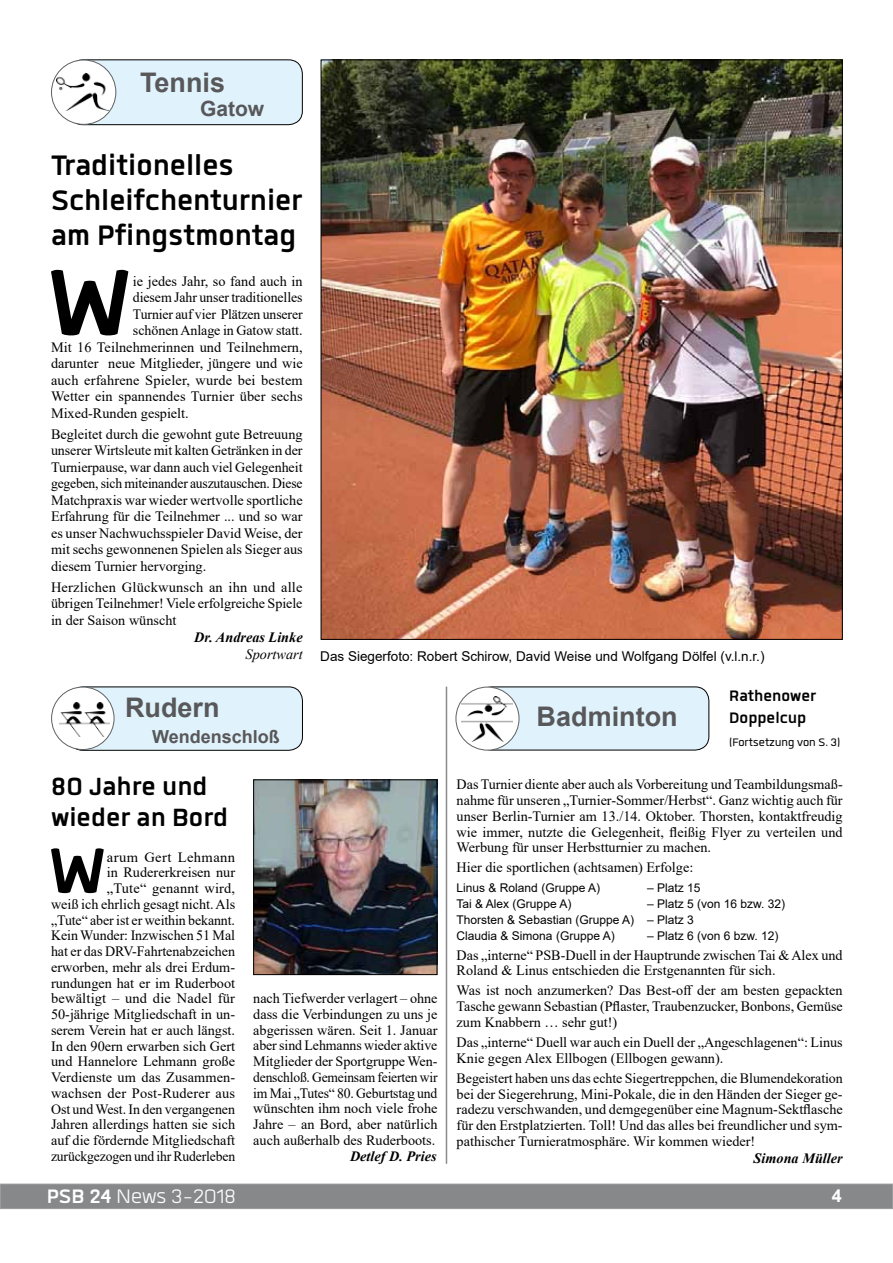
<style>
.page{position:relative;width:893px;height:1263px;background:#fff}
.page>*{position:absolute;margin:0;border:0;box-sizing:border-box;transform-origin:0 0}
.t1{font:700 131.1px "Quan";color:#000}
.t2{font:700 89.4px "Quan";color:#000}
.t3{font:700 39px/35.1px "Quan";color:#000}
.t4{font:700 34.5px/31px "Quan";color:#000}
.t5{font:700 27px "Arial";color:#58585a}
.t6{font:27px "Quan";color:#fff}
.t7{font:700 21px/22.5px "Quan";color:#000}
.t8{font:700 21px "Arial";color:#58585a}
.t9{font:700 18px "Arial";color:#58585a}
.t10{font:700 18px "Arial";color:#fff}
.t11{font:15px "Quan";color:#000}
.t12{font:14.25px/15.8px "Times New Roman";color:#000;text-align:justify}
.t13{font:italic 700 14.25px "Times New Roman";color:#000}
.t14{font:13.5px "Arial";color:#000}
.t15{font:12px/15.8px "Arial";color:#000}
.s1{font-family:"Times New Roman";font-style:italic;font-size:14.25px}
.s2{font-weight:700}
</style>
<div class="page">
<div style="left:0;top:1184px;width:893px;height:24px;background:#87888a"></div>
<div style="left:0;top:1184px;width:893px;height:25px;border:1px solid #9c9e9f"></div>
<img style="left:323px;top:62px;width:518px;height:576px">
<div style="left:69px;top:60px;width:233px;height:65px;background:#e0f2fb;border-radius:14px"></div>
<div style="left:69px;top:60px;width:234px;height:65px;border:1px solid #000;border-radius:14px"></div>
<div style="left:52px;top:60px;width:64px;height:64px;background:#fff;border-radius:50%"></div>
<div style="left:51px;top:60px;width:65px;height:65px;border:1px solid #606163;border-radius:50%"></div>
<img style="left:56px;top:73px;width:53px;height:37px">
<div style="left:478px;top:687px;width:231px;height:63px;background:#e0f2fb;border-radius:14px"></div>
<div style="left:477px;top:687px;width:232px;height:63px;border:1px solid #000;border-radius:14px"></div>
<div style="left:456px;top:687px;width:63px;height:63px;background:#fff;border-radius:50%"></div>
<div style="left:455px;top:687px;width:64px;height:64px;border:1px solid #606163;border-radius:50%"></div>
<img style="left:462px;top:696px;width:50px;height:46px">
<img style="left:255px;top:781px;width:180px;height:192px">
<div style="left:253px;top:779px;width:184px;height:196px;border:1px solid #000"></div>
<div style="left:69px;top:687px;width:233px;height:63px;background:#e0f2fb;border-radius:14px"></div>
<div style="left:69px;top:687px;width:234px;height:64px;border:1px solid #000;border-radius:14px"></div>
<div style="left:52px;top:687px;width:62px;height:62px;background:#fff;border-radius:50%"></div>
<div style="left:51px;top:687px;width:64px;height:63px;border:1px solid #606163;border-radius:50%"></div>
<img style="left:60px;top:703px;width:50px;height:33px">
<hr style="left:446px;top:687px;width:1px;height:477px;background:#8b8c8e">
<h3 class="t5" style="left:140px;top:63px;width:87px">Tennis</h3>
<h3 class="t8" style="left:200px;top:94px;width:66px">Gatow</h3>
<h3 class="t3" style="left:51px;top:147px;width:253px">Traditionelles<br>Schleifchenturnier am Pfingstmontag</h3>
<h1 class="t1" style="left:46px;top:239px;width:88px">W</h1>
<p class="t12" style="left:133px;top:273px;width:171px">ie jedes Jahr, so fand auch in</p>
<p class="t12" style="left:133px;top:289px;width:171px">diesem Jahr unser traditionelles</p>
<p class="t12" style="left:133px;top:306px;width:171px">Turnier auf vier Plätzen unserer</p>
<p class="t12" style="left:133px;top:322px;width:171px">schönen Anlage in Gatow statt.</p>
<p class="t12" style="left:51px;top:339px;width:253px">Mit 16 Teilnehmerinnen und Teilnehmern,</p>
<p class="t12" style="left:51px;top:355px;width:253px">darunter neue Mitglieder, jüngere und wie</p>
<p class="t12" style="left:51px;top:372px;width:253px">auch erfahrene Spieler, wurde bei bestem</p>
<p class="t12" style="left:51px;top:388px;width:253px">Wetter ein spannendes Turnier über sechs</p>
<p class="t12" style="left:51px;top:405px;width:139px">Mixed-Runden gespielt.</p>
<p class="t12" style="left:51px;top:425px;width:253px;line-height:16.5px">Begleitet durch die gewohnt gute Betreuung unserer Wirtsleute mit kalten Getränken in der Turnierpause, war dann auch viel Gelegenheit gegeben, sich miteinander auszutauschen. Diese Matchpraxis war wieder wertvolle sportliche Erfahrung für die Teilnehmer ... und so war es unser Nachwuchsspieler David Weise, der mit sechs gewonnenen Spielen als Sieger aus diesem Turnier hervorging.</p>
<p class="t12" style="left:51px;top:578px;width:253px;line-height:16.5px">Herzlichen Glückwunsch an ihn und alle übrigen Teilnehmer! Viele erfolgreiche Spiele in der Saison wünscht</p>
<p class="t13" style="left:194px;top:627px;width:110px">Dr. Andreas Linke</p>
<p class="t14" style="left:246px;top:646px;width:520px"><span class="s1">Sportwart</span> Das Siegerfoto: Robert Schirow, David Weise und Wolfgang Dölfel (v.l.n.r.)</p>
<h3 class="t7" style="left:729px;top:684px;width:88px">Rathenower<br>Doppelcup</h3>
<p class="t11" style="left:729px;top:735px;width:113px">(Fortsetzung von S. 3)</p>
<p class="t12" style="left:457px;top:776px;width:388px">Das Turnier diente aber auch als Vorbereitung und Teambildungsmaß&shy;nahme für unseren „Turnier-Sommer/Herbst“. Ganz wichtig auch für unser Berlin-Turnier am 13./14. Oktober. Thorsten, kontaktfreudig wie immer, nutzte die Gelegenheit, fleißig Flyer zu verteilen und Werbung für unser Herbstturnier zu machen.</p>
<p class="t12" style="left:457px;top:859px;width:238px">Hier die sportlichen (achtsamen) Erfolge:</p>
<p class="t15" style="left:457px;top:880px;width:145px">Linus &amp; Roland (Gruppe A)</p>
<p class="t15" style="left:647px;top:880px;width:55px">– Platz 15</p>
<p class="t15" style="left:457px;top:896px;width:116px">Tai &amp; Alex (Gruppe A)</p>
<h3 class="t5" style="left:125px;top:689px;width:96px">Rudern</h3>
<h3 class="t5" style="left:537px;top:697px;width:142px">Badminton</h3>
<p class="t9" style="left:152px;top:724px;width:129px">Wendenschloß</p>
<h3 class="t4" style="left:51px;top:770px;width:179px">80 Jahre und wieder an Bord</h3>
<h2 class="t2" style="left:48px;top:828px;width:61px">W</h2>
<p class="t12" style="left:51px;top:848px;width:186px;text-align:right">arum Gert Lehmann<br>in Rudererkreisen nur<br>„Tute“ genannt wird,<br>weiß ich ehrlich gesagt nicht. Als „Tute“ aber ist er weithin bekannt.<br>Kein Wunder: Inzwischen 51 Mal hat er das DRV-Fahrtenabzeichen erworben, mehr als drei Erdum&shy;rundungen hat er im Ruderboot bewältigt – und die Nadel für<br>50-jährige Mitgliedschaft in un&shy;serem Verein hat er auch längst.<br>In den 90ern erwarben sich Gert und Hannelore Lehmann große<br>Verdienste um das Zusammen&shy;wachsen der Post-Ruderer aus<br>Ost und West. In den vergangenen<br>Jahren allerdings hatten sie sich auf die fördernde Mitgliedschaft zurückgezogen und ihr Ruderleben</p>
<p class="t15" style="left:457px;top:896px;width:330px;text-indent:190px">– Platz 5 (von 16 bzw. 32)<br>Thorsten &amp; Sebastian (Gruppe A) – Platz 3<br>Claudia &amp; Simona (Gruppe A)</p>
<p class="t15" style="left:647px;top:927px;width:133px">– Platz 6 (von 6 bzw. 12)</p>
<p class="t12" style="left:457px;top:946px;width:388px">Das „interne“ PSB-Duell in der Hauptrunde zwischen Tai &amp; Alex und<br>Roland &amp; Linus entschieden die Erstgenannten für sich.</p>
<p class="t12" style="left:457px;top:982px;width:388px">Was ist noch anzumerken? Das Best-off der am besten gepackten Tasche gewann Sebastian (Pflaster, Traubenzucker, Bonbons, Gemüse zum Knabbern … sehr gut!)</p>
<p class="t12" style="left:457px;top:1034px;width:388px">Das „interne“ Duell war auch ein Duell der „Angeschlagenen“: Linus<br>Knie gegen Alex Ellbogen (Ellbogen gewann).</p>
<p class="t12" style="left:457px;top:1070px;width:388px">Begeistert haben uns das echte Siegertreppchen, die Blumendekoration bei der Siegerehrung, Mini-Pokale, die in den Händen der Sieger ge&shy;radezu verschwanden, und demgegenüber eine Magnum-Sektflasche für den Erstplatzierten. Toll! Und das alles bei freundlicher und sym&shy;pathischer Turnieratmosphäre. Wir kommen wieder!</p>
<p class="t13" style="left:754px;top:1148px;width:91px">Simona Müller</p>
<p class="t12" style="left:253px;top:990px;width:186px">nach Tiefwerder verlagert – ohne dass die Verbindungen zu uns je abgerissen wären. Seit 1. Januar aber sind Lehmanns wieder aktive Mitglieder der Sportgruppe Wen&shy;denschloß. Gemeinsam feierten wir im Mai „Tutes“ 80. Geburtstag und wünschten ihm noch viele frohe Jahre – an Bord, aber natürlich auch außerhalb des Ruderboots.</p>
<p class="t13" style="left:350px;top:1146px;width:88px">Detlef D. Pries</p>
<h3 class="t6" style="left:47px;top:1184px;width:191px"><span class="s2">PSB 24</span> News 3-2018</h3>
<p class="t10" style="left:832px;top:1183px;width:12px">34</p>
</div>
